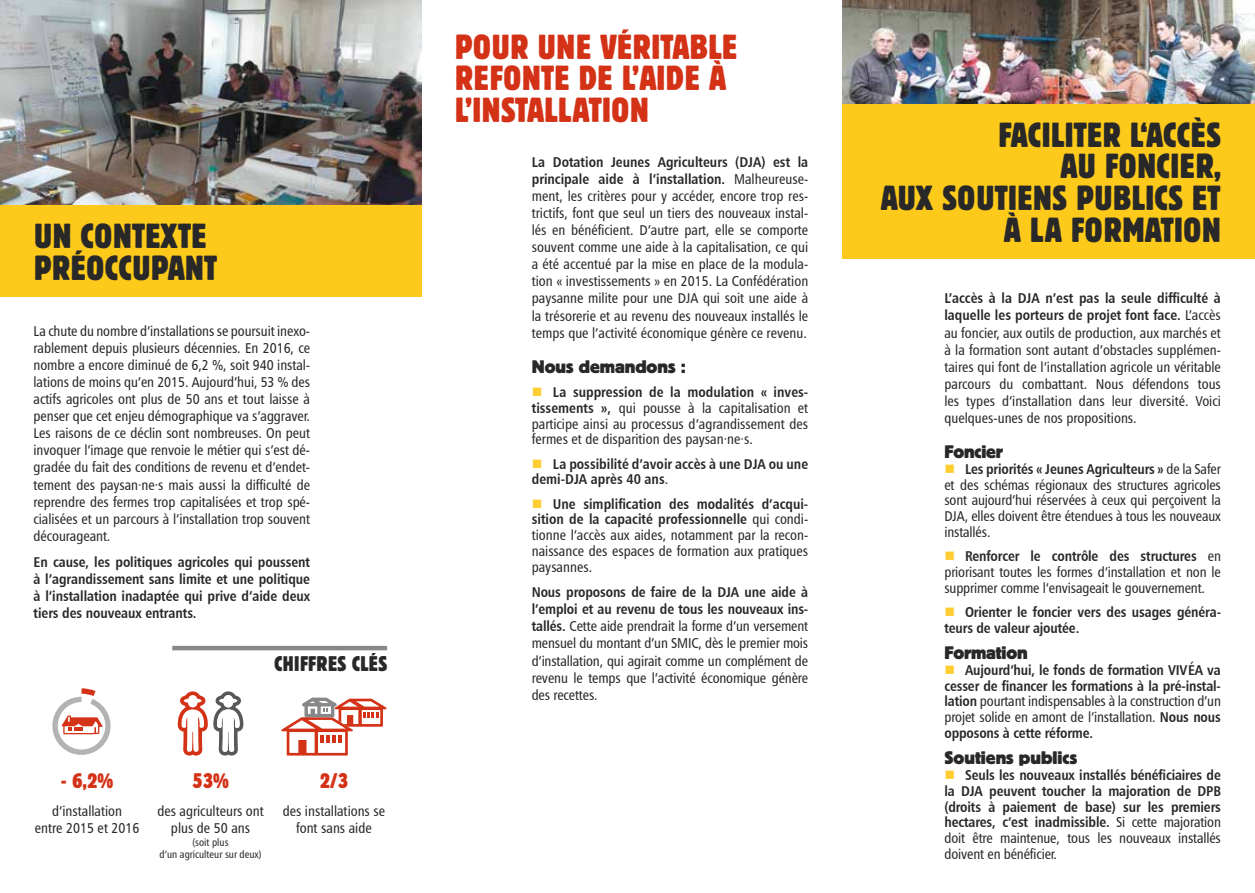
<style>
.page{position:relative;width:1255px;height:893px;background:#fff}
.page>*{position:absolute;margin:0;border:0;box-sizing:border-box;transform-origin:0 0}
.t1{font:condensed 34.5px/31.5px "Block BE";letter-spacing:.02em;color:#282829}
.t2{font:condensed 34.5px/31.5px "Block BE";letter-spacing:.02em;color:#d43217}
.t3{font:condensed 21px "Block BE";letter-spacing:.02em;color:#282829}
.t4{font:condensed 21px "Block BE";color:#d43217}
.t5{font:700 18px "Block BE";color:#282829}
.t6{font:14.25px/17.1px "Humanist 777 BT Roman Condensed B";letter-spacing:-.005em;color:#282829;text-align:justify}
.t7{font:14.25px/15.8px "Humanist 777 BT Bold Condensed B";letter-spacing:-.005em;color:#282829}
.t8{font:10.5px/12.6px "Humanist 777 BT Roman Condensed B";color:#282829;text-align:center}
.s1{font-family:"Humanist 777 BT Roman Condensed B"}
.s2{font-family:"Humanist 777 BT Bold Condensed B"}
</style>
<div class="page">
<img style="left:0;top:0;width:421px;height:206px">
<img style="left:842px;top:0;width:412px;height:104px">
<div style="left:0;top:206px;width:421px;height:91px;background:#fdca1b"></div>
<div style="left:842px;top:104px;width:412px;height:154px;background:#fdca1b"></div>
<hr style="left:172px;top:646px;width:215px;height:4px;background:#87888a">
<svg style="left:281px;top:698px;width:105px;height:58px"></svg>
<svg style="left:177px;top:691px;width:67px;height:65px"></svg>
<svg style="left:52px;top:688px;width:59px;height:67px"></svg>
<h1 class="t1" style="left:34px;top:221px;width:185px">UN CONTEXTE<br>PRÉOCCUPANT</h1>
<p class="t6" style="left:34px;top:322px;width:278px">La chute du nombre d’installations se poursuit inexo&shy;rablement depuis plusieurs décennies. En 2016, ce nombre a encore diminué de 6,2 %, soit 940 instal&shy;lations de moins qu’en 2015. Aujourd’hui, 53 % des actifs agricoles ont plus de 50 ans et tout laisse à penser que cet enjeu démographique va s’aggraver.<br>Les raisons de ce déclin sont nombreuses. On peut invoquer l’image que renvoie le métier qui s’est dé&shy;gradée du fait des conditions de revenu et d’endet&shy;tement des paysan·ne·s mais aussi la difficulté de reprendre des fermes trop capitalisées et trop spé&shy;cialisées et un parcours à l’installation trop souvent décourageant.</p>
<p class="t7" style="left:34px;top:553px;width:278px;line-height:17.1px;text-align:justify">En cause, les politiques agricoles qui poussent à l’agrandissement sans limite et une politique à l’installation inadaptée qui prive d’aide deux tiers des nouveaux entrants.</p>
<h2 class="t3" style="left:274px;top:652px;width:114px">CHIFFRES CLÉS</h2>
<h2 class="t4" style="left:61px;top:769px;width:54px">- 6,2%</h2>
<h2 class="t4" style="left:192px;top:769px;width:38px">53%</h2>
<h2 class="t4" style="left:320px;top:769px;width:30px">2/3</h2>
<p class="t6" style="left:35px;top:802px;width:106px;text-align:center">d’installation<br>entre 2015 et 2016</p>
<p class="t6" style="left:157px;top:802px;width:108px;text-align:center">des agriculteurs ont plus de 50 ans</p>
<p class="t8" style="left:160px;top:836px;width:103px">(soit plus<br>d’un agriculteur sur deux)</p>
<p class="t6" style="left:283px;top:802px;width:104px;text-align:center">des installations se font sans aide</p>
<h1 class="t2" style="left:455px;top:31px;width:283px">POUR UNE VÉRITABLE<br>REFONTE DE L’AIDE À<br>L’INSTALLATION</h1>
<p class="t7" style="left:531px;top:153px;width:278px;line-height:17.1px">La Dotation Jeunes Agriculteurs (DJA) est la principale aide à l’installation. <span class="s1">Malheureuse-</span></p>
<p class="t6" style="left:531px;top:187px;width:278px">ment, les critères pour y accéder, encore trop res&shy;trictifs, font que seul un tiers des nouveaux instal&shy;lés en bénéficient. D’autre part, elle se comporte souvent comme une aide à la capitalisation, ce qui a été accentué par la mise en place de la modula&shy;tion « investissements » en 2015. La Confédération paysanne milite pour une DJA qui soit une aide à la trésorerie et au revenu des nouveaux installés le temps que l’activité économique génère ce revenu.</p>
<p class="t5" style="left:531px;top:356px;width:155px">Nous demandons :</p>
<p class="t7" style="left:553px;top:384px;width:257px">La suppression de la modulation « inves-</p>
<p class="t6" style="left:531px;top:400px;width:278px;line-height:15.8px"><span class="s2">tissements »,</span> qui pousse à la capitalisation et participe ainsi au processus d’agrandissement des fermes et de disparition des paysan·ne·s.</p>
<p class="t7" style="left:531px;top:455px;width:278px;text-indent:21px">La possibilité d’avoir accès à une DJA ou une demi-DJA après 40 ans<span class="s1">.</span></p>
<p class="t7" style="left:531px;top:495px;width:278px;text-align:right">Une simplification des modalités d’acqui&shy;sition de la capacité professionnelle <span class="s1">qui condi-</span></p>
<p class="t6" style="left:531px;top:527px;width:278px;line-height:15.8px">tionne l’accès aux aides, notamment par la recon&shy;naissance des espaces de formation aux pratiques paysannes.</p>
<p class="t7" style="left:531px;top:583px;width:278px;line-height:17.1px">Nous proposons de faire de la DJA une aide à l’emploi et au revenu de tous les nouveaux ins-</p>
<p class="t6" style="left:531px;top:618px;width:278px"><span class="s2">tallés.</span> Cette aide prendrait la forme d’un versement mensuel du montant d’un SMIC, dès le premier mois d’installation, qui agirait comme un complément de revenu le temps que l’activité économique génère des recettes.</p>
<h1 class="t1" style="left:880px;top:119px;width:342px;text-align:right">FACILITER L‘ACCÈS<br>AU FONCIER,<br>AUX SOUTIENS PUBLICS ET<br>À LA FORMATION</h1>
<p class="t7" style="left:944px;top:289px;width:278px;line-height:17.1px">L’accès à la DJA n’est pas la seule difficulté à laquelle les porteurs de projet font face. <span class="s1">L’accès</span></p>
<p class="t6" style="left:944px;top:324px;width:278px">au foncier, aux outils de production, aux marchés et à la formation sont autant d’obstacles supplémen&shy;taires qui font de l’installation agricole un véritable parcours du combattant. Nous défendons tous les types d’installation dans leur diversité. Voici quelques-unes de nos propositions.</p>
<p class="t5" style="left:944px;top:442px;width:60px">Foncier</p>
<p class="t7" style="left:965px;top:461px;width:257px">Les priorités « Jeunes Agriculteurs » <span class="s1">de la Safer</span></p>
<p class="t6" style="left:944px;top:477px;width:278px;line-height:15.8px">et des schémas régionaux des structures agricoles sont aujourd’hui réservées à ceux qui perçoivent la DJA, elles doivent être étendues à tous les nouveaux installés.</p>
<p class="t7" style="left:965px;top:548px;width:257px">Renforcer le contrôle des structures <span class="s1">en</span></p>
<p class="t6" style="left:944px;top:564px;width:278px;line-height:15.8px">priorisant toutes les formes d’installation et non le supprimer comme l’envisageait le gouvernement.</p>
<p class="t7" style="left:944px;top:604px;width:278px;text-indent:21px">Orienter le foncier vers des usages généra&shy;teurs de valeur ajoutée.</p>
<p class="t5" style="left:944px;top:643px;width:85px">Formation</p>
<p class="t7" style="left:944px;top:662px;width:278px;text-align:right">Aujourd’hui, le fonds de formation VIVÉA va cesser de financer les formations à la pré-instal-</p>
<p class="t6" style="left:944px;top:693px;width:278px;line-height:15.8px"><span class="s2">lation</span> pourtant indispensables à la construction d’un projet solide en amont de l’installation. <span class="s2">Nous nous</span></p>
<p class="t7" style="left:944px;top:725px;width:150px">opposons à cette réforme.</p>
<p class="t5" style="left:944px;top:748px;width:134px">Soutiens publics</p>
<p class="t7" style="left:944px;top:767px;width:278px;text-align:justify;text-indent:21px">Seuls les nouveaux installés bénéficiaires de la DJA peuvent toucher la majoration de DPB (droits à paiement de base) sur les premiers hectares, c’est inadmissible. <span class="s1">Si cette majoration</span></p>
<p class="t6" style="left:944px;top:830px;width:278px;line-height:15.8px">doit être maintenue, tous les nouveaux installés doivent en bénéficier.</p>
</div>
